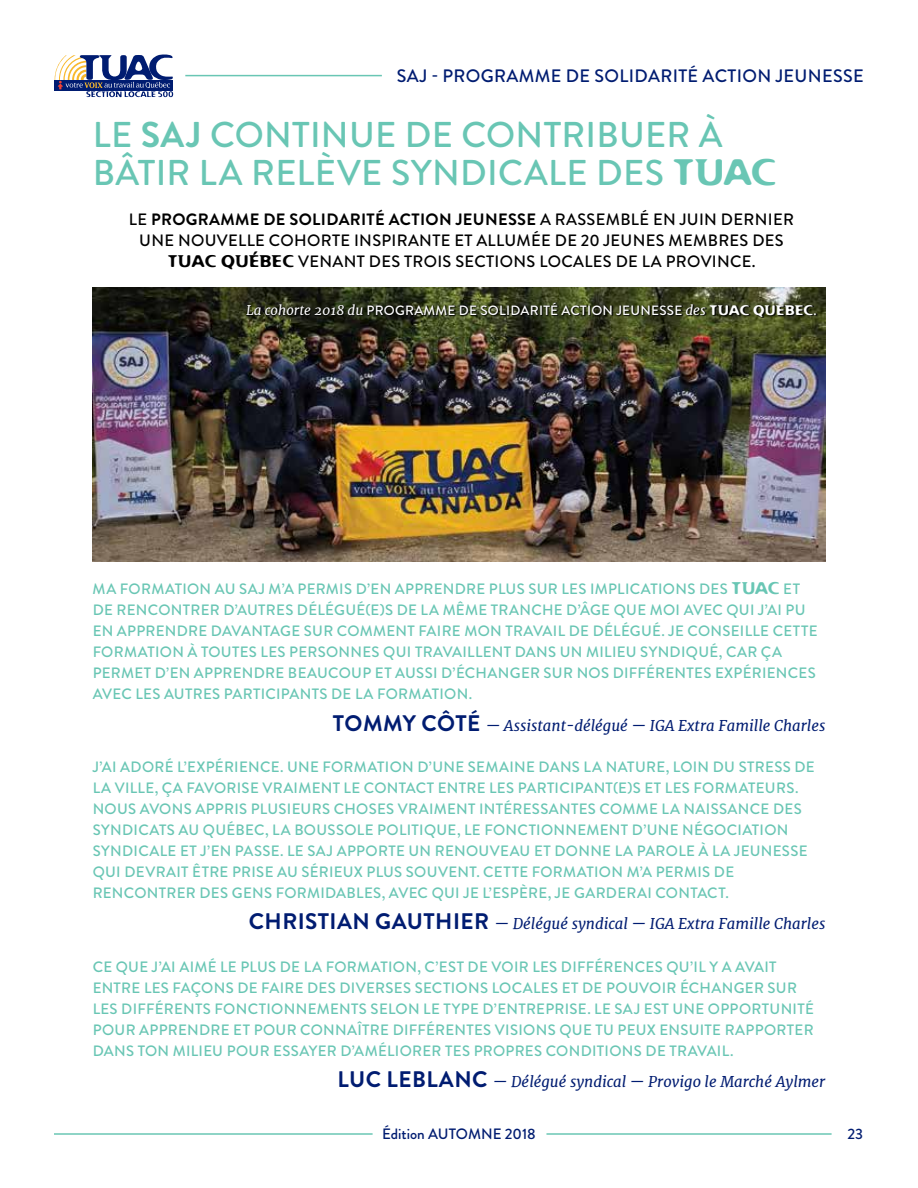
<style>
.page{position:relative;width:918px;height:1188px;background:#fff}
.page>*{position:absolute;margin:0;border:0;box-sizing:border-box;transform-origin:0 0}
.t1{font:500 35.85px/38.8px "Brandon Grotesque";letter-spacing:.01em;color:#69c6b4}
.t2{font:500 18px "Brandon Grotesque";letter-spacing:.02em;color:#001c71}
.t3{font:500 16.5px/20.9px "Brandon Grotesque";letter-spacing:.02em;color:#000;text-align:center}
.t4{font:500 15px/21px "Brandon Grotesque";letter-spacing:.02em;color:#69c6b4}
.t5{font:italic 15px "Merriweather";color:#001c71}
.t6{font:500 15px "Brandon Grotesque";color:#001c71}
.t7{font:500 13.5px "Brandon Grotesque";letter-spacing:.02em;color:#fff}
.s1{font-weight:700}
.s2{font-family:"Flexure";font-weight:400}
.s3{font-family:"Merriweather";font-weight:400;font-style:italic}
.s4{font-family:"Flexure";font-weight:400;font-size:16.5px}
.s5{font-family:"Brandon Grotesque";font-weight:700;font-style:normal;font-size:22.5px}
</style>
<div class="page">
<hr style="left:546px;top:1133px;width:286px;height:2px;background:#69c6b4">
<hr style="left:54px;top:1133px;width:319px;height:2px;background:#69c6b4">
<img style="left:93px;top:287px;width:732px;height:275px">
<hr style="left:185px;top:75px;width:197px;height:1px;background:#69c6b4">
<svg style="left:55px;top:54px;width:118px;height:43px"></svg>
<div style="left:246px;top:302px;width:571px;height:16px;background:#000;opacity:.8"></div>
<p class="t2" style="left:397px;top:64px;width:468px">SAJ - PROGRAMME DE SOLIDARITÉ ACTION JEUNESSE</p>
<h1 class="t1" style="left:93px;top:115px;width:686px">LE <span class="s1">SAJ</span> CONTINUE DE CONTRIBUER À<br>BÂTIR LA RELÈVE SYNDICALE DES <span class="s2">TUAC</span></h1>
<p class="t3" style="left:129px;top:209px;width:666px">LE <span class="s1">PROGRAMME DE SOLIDARITÉ ACTION JEUNESSE</span> A RASSEMBLÉ EN JUIN DERNIER<br>UNE NOUVELLE COHORTE INSPIRANTE ET ALLUMÉE DE 20 JEUNES MEMBRES DES<br><span class="s2">TUAC QUÉBEC</span> VENANT DES TROIS SECTIONS LOCALES DE LA PROVINCE.</p>
<p class="t7" style="left:246px;top:301px;width:572px"><span class="s3">La cohorte 2018 du</span> PROGRAMME DE SOLIDARITÉ ACTION JEUNESSE <span class="s3">des</span> <span class="s2">TUAC QUEBEC</span>.</p>
<p class="t4" style="left:93px;top:579px;width:726px">MA FORMATION AU SAJ M’A PERMIS D’EN APPRENDRE PLUS SUR LES IMPLICATIONS DES <span class="s4">TUAC</span> ET DE RENCONTRER D’AUTRES DÉLÉGUÉ(E)S DE LA MÊME TRANCHE D’ÂGE QUE MOI AVEC QUI J’AI PU EN APPRENDRE DAVANTAGE SUR COMMENT FAIRE MON TRAVAIL DE DÉLÉGUÉ. JE CONSEILLE CETTE FORMATION À TOUTES LES PERSONNES QUI TRAVAILLENT DANS UN MILIEU SYNDIQUÉ, CAR ÇA PERMET D’EN APPRENDRE BEAUCOUP ET AUSSI D’ÉCHANGER SUR NOS DIFFÉRENTES EXPÉRIENCES AVEC LES AUTRES PARTICIPANTS DE LA FORMATION.</p>
<p class="t5" style="left:333px;top:716px;width:494px"><span class="s5">TOMMY CÔTÉ</span> — Assistant-délégué — IGA Extra Famille Charles</p>
<p class="t4" style="left:93px;top:756px;width:724px">J’AI ADORÉ L’EXPÉRIENCE. UNE FORMATION D’UNE SEMAINE DANS LA NATURE, LOIN DU STRESS DE LA VILLE, ÇA FAVORISE VRAIMENT LE CONTACT ENTRE LES PARTICIPANT(E)S ET LES FORMATEURS.<br>NOUS AVONS APPRIS PLUSIEURS CHOSES VRAIMENT INTÉRESSANTES COMME LA NAISSANCE DES SYNDICATS AU QUÉBEC, LA BOUSSOLE POLITIQUE, LE FONCTIONNEMENT D’UNE NÉGOCIATION SYNDICALE ET J’EN PASSE. LE SAJ APPORTE UN RENOUVEAU ET DONNE LA PAROLE À LA JEUNESSE QUI DEVRAIT ÊTRE PRISE AU SÉRIEUX PLUS SOUVENT. CETTE FORMATION M’A PERMIS DE RENCONTRER DES GENS FORMIDABLES, AVEC QUI JE L’ESPÈRE, JE GARDERAI CONTACT.</p>
<p class="t5" style="left:249px;top:914px;width:578px"><span class="s5">CHRISTIAN GAUTHIER</span> — Délégué syndical — IGA Extra Famille Charles</p>
<p class="t4" style="left:93px;top:957px;width:723px">CE QUE J’AI AIMÉ LE PLUS DE LA FORMATION, C’EST DE VOIR LES DIFFÉRENCES QU’IL Y A AVAIT ENTRE LES FAÇONS DE FAIRE DES DIVERSES SECTIONS LOCALES ET DE POUVOIR ÉCHANGER SUR LES DIFFÉRENTS FONCTIONNEMENTS SELON LE TYPE D’ENTREPRISE. LE SAJ EST UNE OPPORTUNITÉ POUR APPRENDRE ET POUR CONNAÎTRE DIFFÉRENTES VISIONS QUE TU PEUX ENSUITE RAPPORTER DANS TON MILIEU POUR ESSAYER D’AMÉLIORER TES PROPRES CONDITIONS DE TRAVAIL.</p>
<p class="t5" style="left:338px;top:1073px;width:489px"><span class="s5">LUC LEBLANC</span> — Délégué syndical — Provigo le Marché Aylmer</p>
<p class="t6" style="left:382px;top:1124px;width:155px">Édition AUTOMNE 2018</p>
<p class="t6" style="left:847px;top:1124px;width:17px">23</p>
</div>
